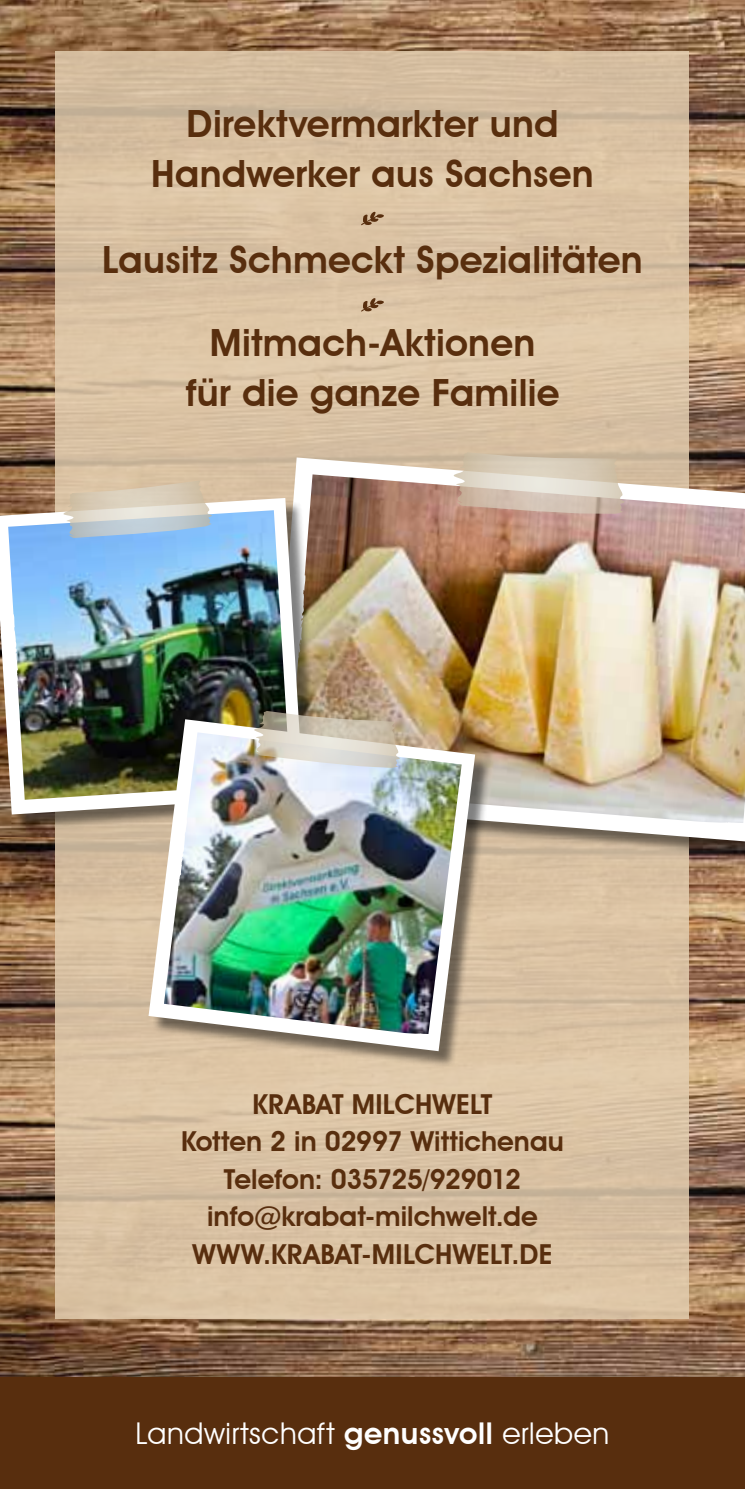
<style>
.page{position:relative;width:745px;height:1489px;background:#fff}
.page>*{position:absolute;margin:0;border:0;box-sizing:border-box;transform-origin:0 0}
.t1{font:600 37.5px/50px "Avant Garde IT Cby BT";letter-spacing:.01em;color:#582e0e;text-align:center}
.t2{font:30px "Avant Garde IT Cby BT";letter-spacing:.02em;color:#fff}
.t3{font:600 27.5px/37.5px "Avant Garde IT Cby BT";color:#582e0e;text-align:center}
.s1{font-weight:600}
</style>
<div class="page">
<img style="left:0;top:836px;width:744px;height:541px">
<div style="left:0;top:1377px;width:744px;height:111px;background:#582e0e"></div>
<img style="left:0;top:0;width:744px;height:836px">
<div style="left:55px;top:51px;width:632px;height:1267px;background:#dac2a4"></div>
<div style="left:272px;top:460px;width:472px;height:399px;background:#000;opacity:.5"></div>
<svg style="left:269px;top:457px;width:475px;height:384px"></svg>
<img style="left:288px;top:474px;width:456px;height:349px">
<svg style="left:448px;top:452px;width:182px;height:62px"></svg>
<div style="left:0;top:501px;width:321px;height:330px;background:#000;opacity:.5"></div>
<svg style="left:0;top:498px;width:303px;height:316px"></svg>
<img style="left:8px;top:510px;width:282px;height:289px">
<svg style="left:59px;top:481px;width:156px;height:57px"></svg>
<svg style="left:361px;top:212px;width:23px;height:13px"></svg>
<svg style="left:361px;top:298px;width:23px;height:14px"></svg>
<div style="left:151px;top:722px;width:341px;height:346px;background:#000;opacity:.5"></div>
<svg style="left:148px;top:719px;width:327px;height:332px"></svg>
<img style="left:164px;top:732px;width:297px;height:302px">
<svg style="left:249px;top:711px;width:157px;height:57px;background:#cac3b5"></svg>
<h1 class="t1" style="left:151px;top:98px;width:443px">Direktvermarkter und<br>Handwerker aus Sachsen</h1>
<h1 class="t1" style="left:102px;top:234px;width:542px">Lausitz Schmeckt Spezialitäten</h1>
<h1 class="t1" style="left:185px;top:317px;width:375px">Mitmach-Aktionen für die ganze Familie</h1>
<p class="t3" style="left:181px;top:1084px;width:384px">KRABAT MILCHWELT<br>Kotten 2 in 02997 Wittichenau<br>Telefon: 035725/929012 info@krabat-milchwelt.de<br>WWW.KRABAT-MILCHWELT.DE</p>
<p class="t2" style="left:135px;top:1415px;width:475px">Landwirtschaft <span class="s1">genussvoll</span> erleben</p>
</div>
